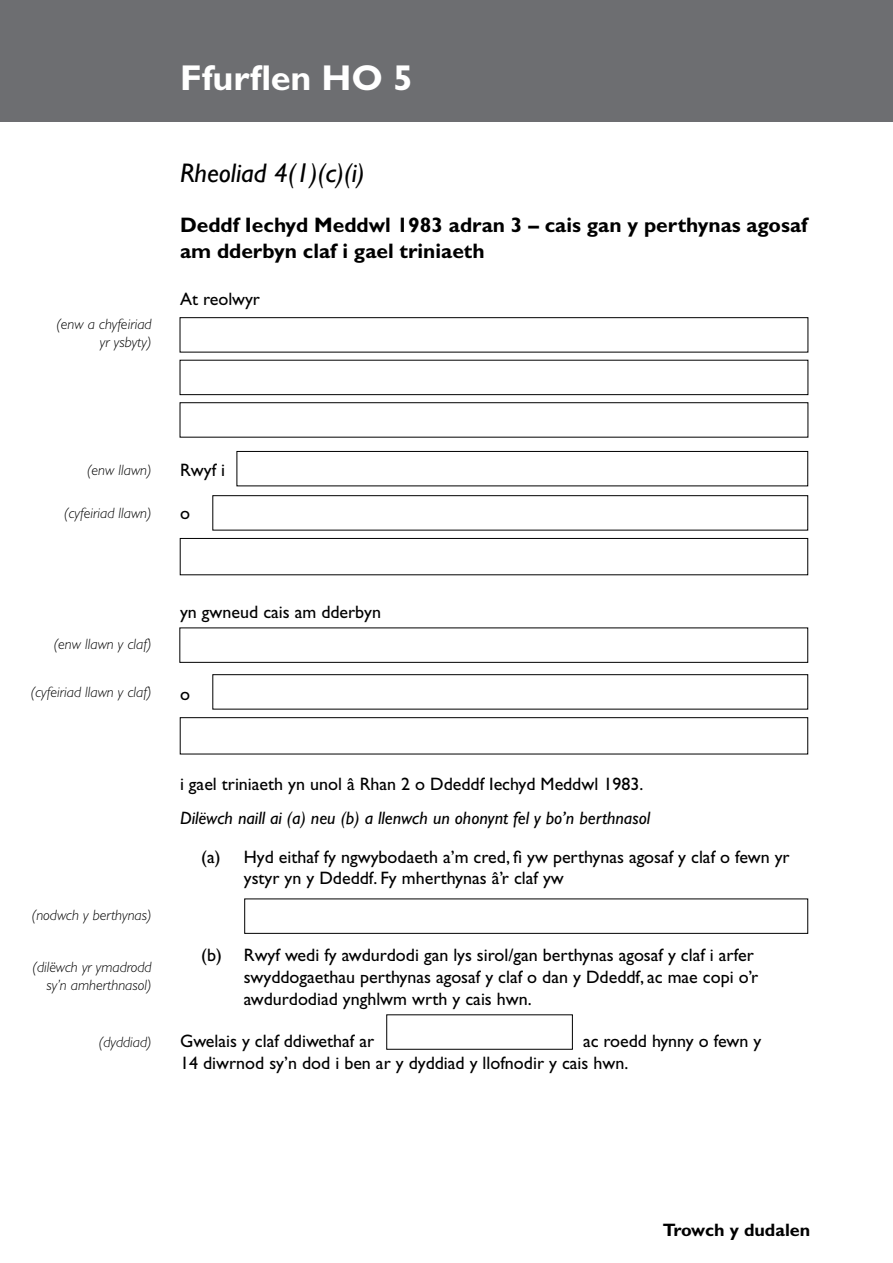
<style>
.page{position:relative;width:893px;height:1263px;background:#fff}
.page>*{position:absolute;margin:0;border:0;box-sizing:border-box;transform-origin:0 0}
.Heading{font:700 36px "Gill Sans Std";color:#fff}
.Sub_heading{font:italic 27px "Gill Sans Std";color:#000}
.Sub_sub_heading{font:700 21px/25.2px "Gill Sans Std";color:#000}
.bullets{font:18px/21.6px "Gill Sans Std";color:#000}
.text{font:18px/21.6px "Gill Sans Std";color:#000}
.text-2{font:italic 18px "Gill Sans Std";color:#000}
.t1{font:700 18px "Gill Sans Std";color:#000}
.text-3{font:italic 300 15px/18px "Gill Sans Std";color:#000;text-align:right}
</style>
<div class="page">
<div style="left:0;top:0;width:893px;height:122px;background:#6d6e71"></div>
<div style="left:180px;top:317px;width:628px;height:35px;border:1px solid #000"></div>
<div style="left:180px;top:360px;width:628px;height:35px;border:1px solid #000"></div>
<div style="left:180px;top:402px;width:628px;height:35px;border:1px solid #000"></div>
<div style="left:237px;top:451px;width:571px;height:35px;border:1px solid #000"></div>
<div style="left:213px;top:495px;width:595px;height:35px;border:1px solid #000"></div>
<div style="left:180px;top:538px;width:628px;height:37px;border:1px solid #000"></div>
<div style="left:180px;top:717px;width:628px;height:37px;border:1px solid #000"></div>
<div style="left:213px;top:674px;width:595px;height:35px;border:1px solid #000"></div>
<p class="Heading" style="left:180px;top:56px;width:234px">Ffurflen HO 5</p>
<p class="text-3" style="left:56px;top:316px;width:97px">(enw a chyfeiriad yr ysbyty)</p>
<p class="Sub_heading" style="left:180px;top:157px;width:186px">Rheoliad 4(1)(c)(i)</p>
<p class="Sub_sub_heading" style="left:180px;top:213px;width:629px">Deddf Iechyd Meddwl 1983 adran 3 – cais gan y perthynas agosaf am dderbyn claf i gael triniaeth</p>
<p class="text" style="left:180px;top:288px;width:82px">At reolwyr</p>
<p class="text-3" style="left:87px;top:461px;width:66px">(enw llawn)</p>
<p class="text-3" style="left:64px;top:504px;width:89px">(cyfeiriad llawn)</p>
<p class="text" style="left:180px;top:460px;width:47px">Rwyf i</p>
<p class="text" style="left:180px;top:502px;width:11px">o</p>
<p class="text-3" style="left:54px;top:635px;width:99px">(enw llawn y claf)</p>
<p class="text-3" style="left:31px;top:683px;width:122px">(cyfeiriad llawn y claf)</p>
<p class="text" style="left:180px;top:601px;width:202px">yn gwneud cais am dderbyn</p>
<p class="text" style="left:180px;top:683px;width:11px">o</p>
<p class="text-3" style="left:32px;top:906px;width:121px">(nodwch y berthynas)</p>
<p class="text-3" style="left:33px;top:958px;width:121px">(dilëwch yr ymadrodd sy’n amherthnasol)</p>
<p class="text-3" style="left:99px;top:1033px;width:54px">(dyddiad)</p>
<p class="text" style="left:180px;top:773px;width:465px">i gael triniaeth yn unol â Rhan 2 o Ddeddf Iechyd Meddwl 1983.</p>
<p class="text-2" style="left:180px;top:807px;width:472px">Dilëwch naill ai (a) neu (b) a llenwch un ohonynt fel y bo’n berthnasol</p>
<p class="bullets" style="left:244px;top:846px;width:547px;text-indent:-43px">(a) Hyd eithaf fy ngwybodaeth a’m cred, fi yw perthynas agosaf y claf o fewn yr ystyr yn y Ddeddf. Fy mherthynas â’r claf yw</p>
<p class="bullets" style="left:244px;top:945px;width:516px;text-indent:-43px">(b) Rwyf wedi fy awdurdodi gan lys sirol/gan berthynas agosaf y claf i arfer swyddogaethau perthynas agosaf y claf o dan y Ddeddf, ac mae copi o’r awdurdodiad ynghlwm wrth y cais hwn.</p>
<p class="text" style="left:180px;top:1031px;width:196px">Gwelais y claf ddiwethaf ar</p>
<p class="text" style="left:180px;top:1031px;width:583px;text-indent:403px">ac roedd hynny o fewn y<br>14 diwrnod sy’n dod i ben ar y dyddiad y llofnodir y cais hwn.</p>
<p class="t1" style="left:663px;top:1219px;width:149px">Trowch y dudalen</p>
</div>
